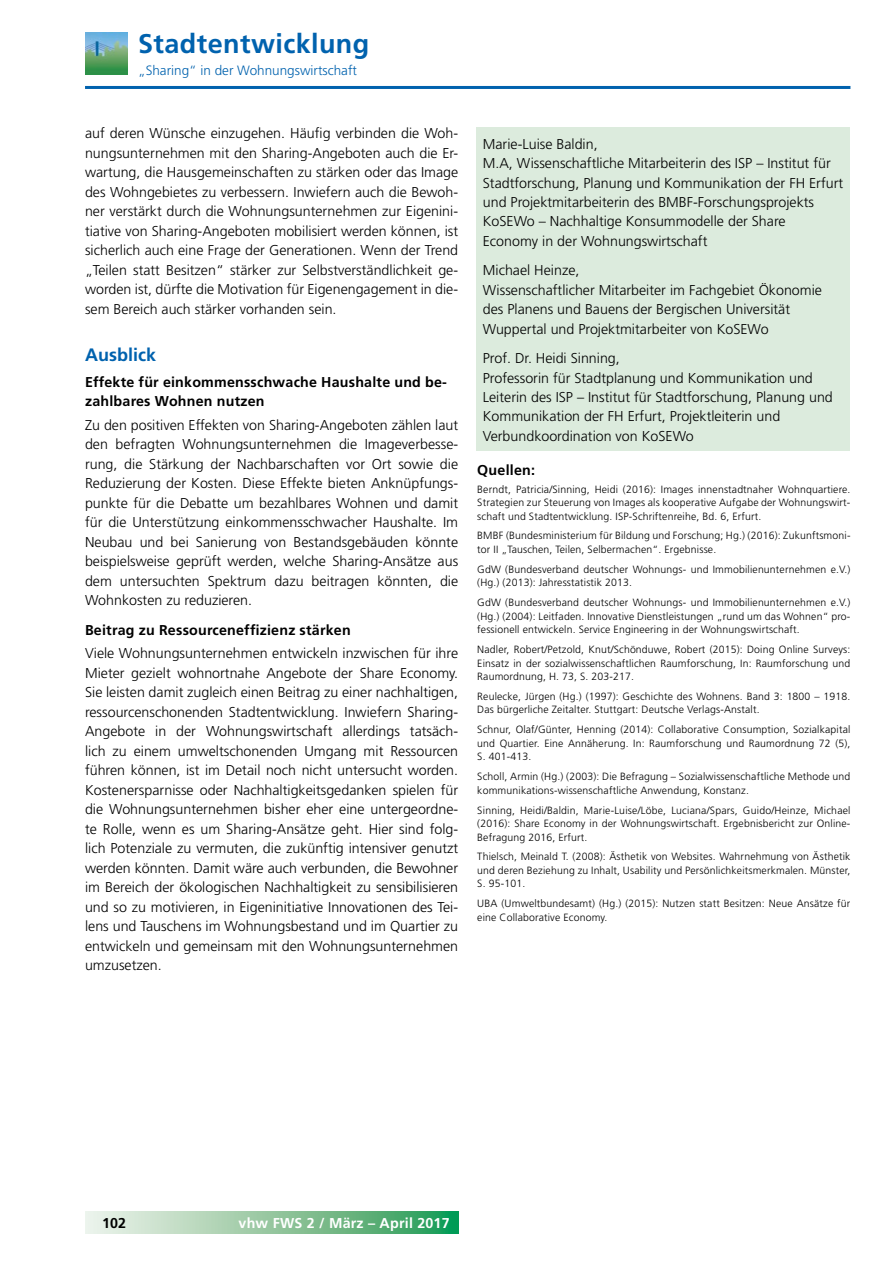
<style>
.page{position:relative;width:893px;height:1263px;background:#fff}
.page>*{position:absolute;margin:0;border:0;box-sizing:border-box;transform-origin:0 0}
.t1{font:700 27px "Frutiger LT";letter-spacing:.015em;color:#0062ae}
.t2{font:700 18px "Frutiger LT";color:#0062ae}
.t3{font:300 14.25px/19.5px "Frutiger LT Std";color:#000;text-align:justify}
.t4{font:700 14.25px/19.5px "Frutiger LT";letter-spacing:.015em;color:#000}
.t5{font:700 14.25px "Frutiger LT";letter-spacing:.015em;color:#fff}
.t6{font:300 13.5px "Frutiger LT Std";color:#0062ae}
.t7{font:300 10.5px/13.5px "Frutiger LT Std";letter-spacing:.015em;color:#000;text-align:justify}
</style>
<div class="page">
<hr style="left:85px;top:86px;width:765px;height:3px;background:#0062ae">
<svg style="left:85px;top:1212px;width:373px;height:21px;background:#8dc69f"></svg>
<img style="left:85px;top:32px;width:42px;height:43px">
<div style="left:476px;top:128px;width:374px;height:323px;background:#dcebdd"></div>
<h1 class="t1" style="left:138px;top:28px;width:233px">Stadtentwicklung</h1>
<p class="t6" style="left:138px;top:62px;width:220px">„Sharing“ in der Wohnungswirtschaft</p>
<p class="t3" style="left:85px;top:124px;width:375px">auf deren Wünsche einzugehen. Häufig verbinden die Woh&shy;nungsunternehmen mit den Sharing-Angeboten auch die Er&shy;wartung, die Hausgemeinschaften zu stärken oder das Image des Wohngebietes zu verbessern. Inwiefern auch die Bewoh&shy;ner verstärkt durch die Wohnungsunternehmen zur Eigenini&shy;tiative von Sharing-Angeboten mobilisiert werden können, ist sicherlich auch eine Frage der Generationen. Wenn der Trend „Teilen statt Besitzen“ stärker zur Selbstverständlichkeit ge&shy;worden ist, dürfte die Motivation für Eigenengagement in die&shy;sem Bereich auch stärker vorhanden sein.</p>
<p class="t2" style="left:85px;top:344px;width:72px">Ausblick</p>
<p class="t4" style="left:85px;top:372px;width:363px">Effekte für einkommensschwache Haushalte und be&shy;zahlbares Wohnen nutzen</p>
<p class="t3" style="left:85px;top:415px;width:375px">Zu den positiven Effekten von Sharing-Angeboten zählen laut den befragten Wohnungsunternehmen die Imageverbesse&shy;rung, die Stärkung der Nachbarschaften vor Ort sowie die Reduzierung der Kosten. Diese Effekte bieten Anknüpfungs&shy;punkte für die Debatte um bezahlbares Wohnen und damit für die Unterstützung einkommensschwacher Haushalte. Im Neubau und bei Sanierung von Bestandsgebäuden könnte beispielsweise geprüft werden, welche Sharing-Ansätze aus dem untersuchten Spektrum dazu beitragen könnten, die Wohnkosten zu reduzieren.</p>
<p class="t4" style="left:85px;top:620px;width:267px">Beitrag zu Ressourceneffizienz stärken</p>
<p class="t3" style="left:85px;top:644px;width:375px">Viele Wohnungsunternehmen entwickeln inzwischen für ihre Mieter gezielt wohnortnahe Angebote der Share Economy.<br>Sie leisten damit zugleich einen Beitrag zu einer nachhaltigen, ressourcenschonenden Stadtentwicklung. Inwiefern Sharing-Angebote in der Wohnungswirtschaft allerdings tatsäch&shy;lich zu einem umweltschonenden Umgang mit Ressourcen führen können, ist im Detail noch nicht untersucht worden.<br>Kostenersparnisse oder Nachhaltigkeitsgedanken spielen für die Wohnungsunternehmen bisher eher eine untergeordne&shy;te Rolle, wenn es um Sharing-Ansätze geht. Hier sind folg&shy;lich Potenziale zu vermuten, die zukünftig intensiver genutzt werden könnten. Damit wäre auch verbunden, die Bewohner im Bereich der ökologischen Nachhaltigkeit zu sensibilisieren und so zu motivieren, in Eigeninitiative Innovationen des Tei&shy;lens und Tauschens im Wohnungsbestand und im Quartier zu entwickeln und gemeinsam mit den Wohnungsunternehmen umzusetzen.</p>
<p class="t3" style="left:483px;top:134px;width:362px;text-align:left">Marie-Luise Baldin,<br>M.A, Wissenschaftliche Mitarbeiterin des ISP – Institut für Stadtforschung, Planung und Kommunikation der FH Erfurt und Projektmitarbeiterin des BMBF-Forschungsprojekts KoSEWo – Nachhaltige Konsummodelle der Share Economy in der Wohnungswirtschaft</p>
<p class="t3" style="left:483px;top:261px;width:341px;text-align:left">Michael Heinze,<br>Wissenschaftlicher Mitarbeiter im Fachgebiet Ökonomie des Planens und Bauens der Bergischen Universität Wuppertal und Projektmitarbeiter von KoSEWo</p>
<p class="t3" style="left:483px;top:348px;width:351px;text-align:left">Prof. Dr. Heidi Sinning,<br>Professorin für Stadtplanung und Kommunikation und Leiterin des ISP – Institut für Stadtforschung, Planung und Kommunikation der FH Erfurt, Projektleiterin und Verbundkoordination von KoSEWo</p>
<p class="t4" style="left:477px;top:460px;width:59px">Quellen:</p>
<p class="t7" style="left:477px;top:482px;width:375px">Berndt, Patricia/Sinning, Heidi (2016): Images innenstadtnaher Wohnquartiere.<br>Strategien zur Steuerung von Images als kooperative Aufgabe der Wohnungswirt&shy;schaft und Stadtentwicklung. ISP-Schriftenreihe, Bd. 6, Erfurt.</p>
<p class="t7" style="left:477px;top:529px;width:375px">BMBF (Bundesministerium für Bildung und Forschung; Hg.) (2016): Zukunftsmoni&shy;tor II „Tauschen, Teilen, Selbermachen“. Ergebnisse.</p>
<p class="t7" style="left:477px;top:562px;width:375px">GdW (Bundesverband deutscher Wohnungs- und Immobilienunternehmen e.V.) (Hg.) (2013): Jahresstatistik 2013.</p>
<p class="t7" style="left:477px;top:596px;width:375px">GdW (Bundesverband deutscher Wohnungs- und Immobilienunternehmen e.V.) (Hg.) (2004): Leitfaden. Innovative Dienstleistungen „rund um das Wohnen“ pro&shy;fessionell entwickeln. Service Engineering in der Wohnungswirtschaft.</p>
<p class="t7" style="left:477px;top:643px;width:375px">Nadler, Robert/Petzold, Knut/Schönduwe, Robert (2015): Doing Online Surveys:<br>Einsatz in der sozialwissenschaftlichen Raumforschung, In: Raumforschung und Raumordnung, H. 73, S. 203-217.</p>
<p class="t7" style="left:477px;top:690px;width:375px">Reulecke, Jürgen (Hg.) (1997): Geschichte des Wohnens. Band 3: 1800 – 1918.<br>Das bürgerliche Zeitalter. Stuttgart: Deutsche Verlags-Anstalt.</p>
<p class="t7" style="left:477px;top:723px;width:375px">Schnur, Olaf/Günter, Henning (2014): Collaborative Consumption, Sozialkapital und Quartier. Eine Annäherung. In: Raumforschung und Raumordnung 72 (5), S. 401-413.</p>
<p class="t7" style="left:477px;top:770px;width:375px">Scholl, Armin (Hg.) (2003): Die Befragung – Sozialwissenschaftliche Methode und kommunikations-wissenschaftliche Anwendung, Konstanz.</p>
<p class="t7" style="left:477px;top:803px;width:375px">Sinning, Heidi/Baldin, Marie-Luise/Löbe, Luciana/Spars, Guido/Heinze, Michael (2016): Share Economy in der Wohnungswirtschaft. Ergebnisbericht zur Online-Befragung 2016, Erfurt.</p>
<p class="t7" style="left:477px;top:850px;width:375px">Thielsch, Meinald T. (2008): Ästhetik von Websites. Wahrnehmung von Ästhetik und deren Beziehung zu Inhalt, Usability und Persönlichkeitsmerkmalen. Münster, S. 95-101.</p>
<p class="t7" style="left:477px;top:897px;width:375px">UBA (Umweltbundesamt) (Hg.) (2015): Nutzen statt Besitzen: Neue Ansätze für eine Collaborative Economy.</p>
<p class="t4" style="left:102px;top:1213px;width:26px">102</p>
<p class="t5" style="left:239px;top:1214px;width:213px">vhw FWS 2 / März – April 2017</p>
</div>
